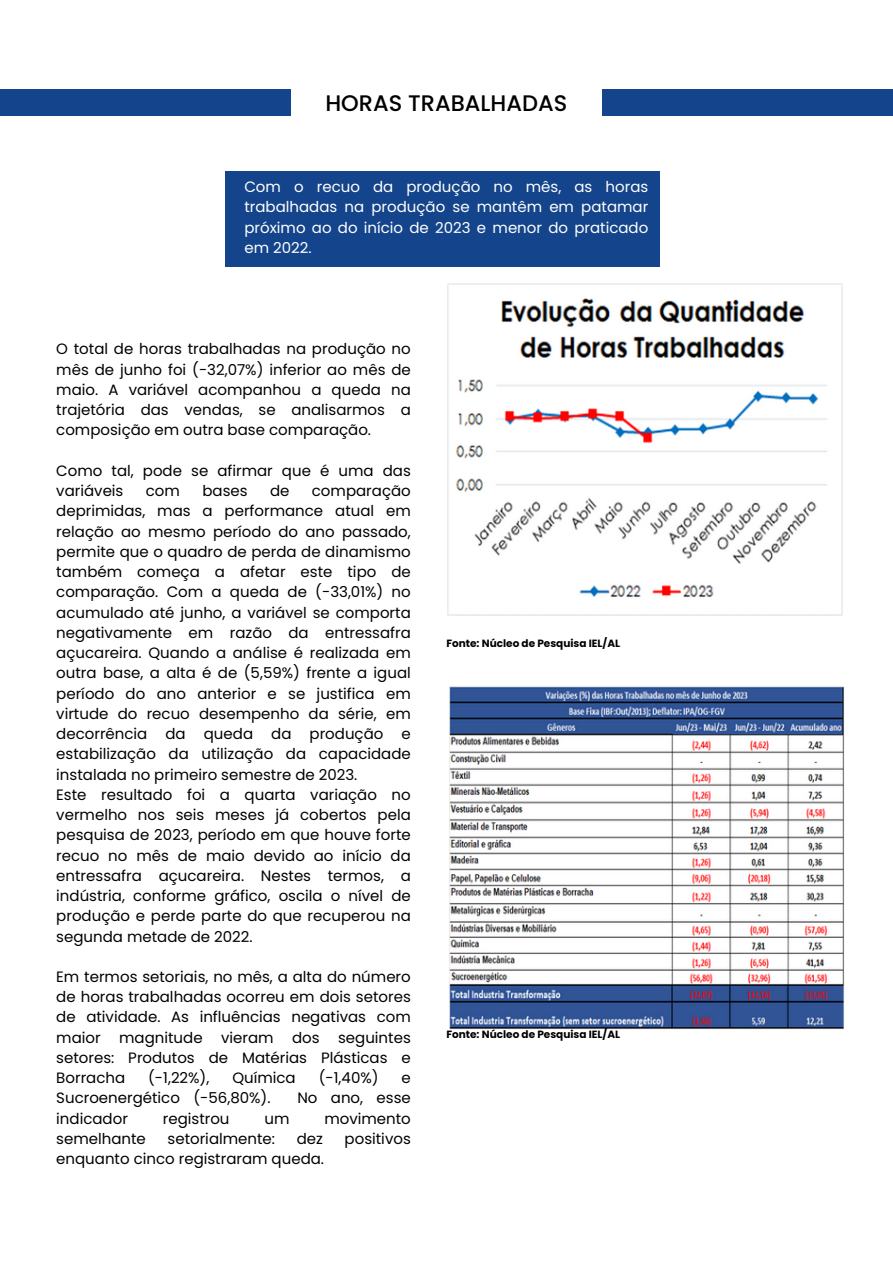
<style>
.page{position:relative;width:893px;height:1264px;background:#fff}
.page>*{position:absolute;margin:0;border:0;box-sizing:border-box;transform-origin:0 0}
.t1{font:500 22.5px "Poppins";color:#000}
.t2{font:15px/20.2px "Poppins";color:#000;text-align:justify}
.t3{font:15px/20.2px "Poppins";color:#fff;text-align:justify}
.t4{font:700 10.5px "Poppins";color:#000}
</style>
<div class="page">
<div style="left:225px;top:171px;width:434px;height:96px;background:#14448b"></div>
<div style="left:0;top:89px;width:290px;height:27px;background:#14448b"></div>
<div style="left:602px;top:89px;width:290px;height:27px;background:#14448b"></div>
<img style="left:447px;top:283px;width:396px;height:333px">
<img style="left:449px;top:686px;width:394px;height:343px">
<p class="t1" style="left:325px;top:87px;width:243px">HORAS TRABALHADAS</p>
<p class="t3" style="left:244px;top:177px;width:405px">Com o recuo da produção no mês, as horas trabalhadas na produção se mantêm em patamar próximo ao do início de 2023 e menor do praticado em 2022.</p>
<p class="t2" style="left:56px;top:339px;width:356px">O total de horas trabalhadas na produção no mês de junho foi (-32,07%) inferior ao mês de maio. A variável acompanhou a queda na trajetória das vendas, se analisarmos a composição em outra base comparação.</p>
<p class="t2" style="left:56px;top:460px;width:356px">Como tal, pode se afirmar que é uma das variáveis</p>
<p class="t2" style="left:146px;top:481px;width:36px">com</p>
<p class="t2" style="left:202px;top:481px;width:47px">bases</p>
<p class="t2" style="left:270px;top:481px;width:21px">de</p>
<p class="t2" style="left:56px;top:481px;width:356px;text-indent:255px">comparação deprimidas, mas a performance atual em relação ao mesmo período do ano passado, permite que o quadro de perda de dinamismo também começa a afetar este tipo de comparação. Com a queda de (-33,01%) no acumulado até junho, a variável se comporta negativamente em razão da entressafra açucareira. Quando a análise é realizada em outra base, a alta é de (5,59%) frente a igual período do ano anterior e se justifica em virtude do recuo desempenho da série, em decorrência da queda da produção e estabilização da utilização da capacidade instalada no primeiro semestre de 2023.</p>
<p class="t2" style="left:56px;top:784px;width:356px">Este resultado foi a quarta variação no vermelho nos seis meses já cobertos pela pesquisa de 2023, período em que houve forte recuo no mês de maio devido ao início da entressafra açucareira. Nestes termos, a indústria, conforme gráfico, oscila o nível de produção e perde parte do que recuperou na segunda metade de 2022.</p>
<p class="t2" style="left:56px;top:966px;width:356px">Em termos setoriais, no mês, a alta do número de horas trabalhadas ocorreu em dois setores de atividade. As influências negativas com maior magnitude vieram dos seguintes setores: Produtos de Matérias Plásticas e Borracha</p>
<p class="t2" style="left:148px;top:1067px;width:63px">(-1,22%),</p>
<p class="t2" style="left:232px;top:1067px;width:65px">Química</p>
<p class="t2" style="left:319px;top:1067px;width:61px">(-1,40%)</p>
<p class="t2" style="left:401px;top:1067px;width:11px">e</p>
<p class="t2" style="left:56px;top:1088px;width:216px">Sucroenergético (-56,80%).</p>
<p class="t2" style="left:297px;top:1088px;width:115px">No ano, esse</p>
<p class="t2" style="left:56px;top:1108px;width:73px">indicador</p>
<p class="t2" style="left:163px;top:1108px;width:68px">registrou</p>
<p class="t2" style="left:264px;top:1108px;width:27px">um</p>
<p class="t2" style="left:324px;top:1108px;width:88px">movimento</p>
<p class="t2" style="left:56px;top:1128px;width:91px">semelhante</p>
<p class="t2" style="left:167px;top:1128px;width:109px">setorialmente:</p>
<p class="t2" style="left:297px;top:1128px;width:28px">dez</p>
<p class="t2" style="left:344px;top:1128px;width:68px">positivos</p>
<p class="t2" style="left:56px;top:1148px;width:269px">enquanto cinco registraram queda.</p>
<p class="t4" style="left:446px;top:636px;width:175px">Fonte: Núcleo de Pesquisa IEL/AL</p>
<p class="t4" style="left:446px;top:1027px;width:175px">Fonte: Núcleo de Pesquisa IEL/AL</p>
</div>
